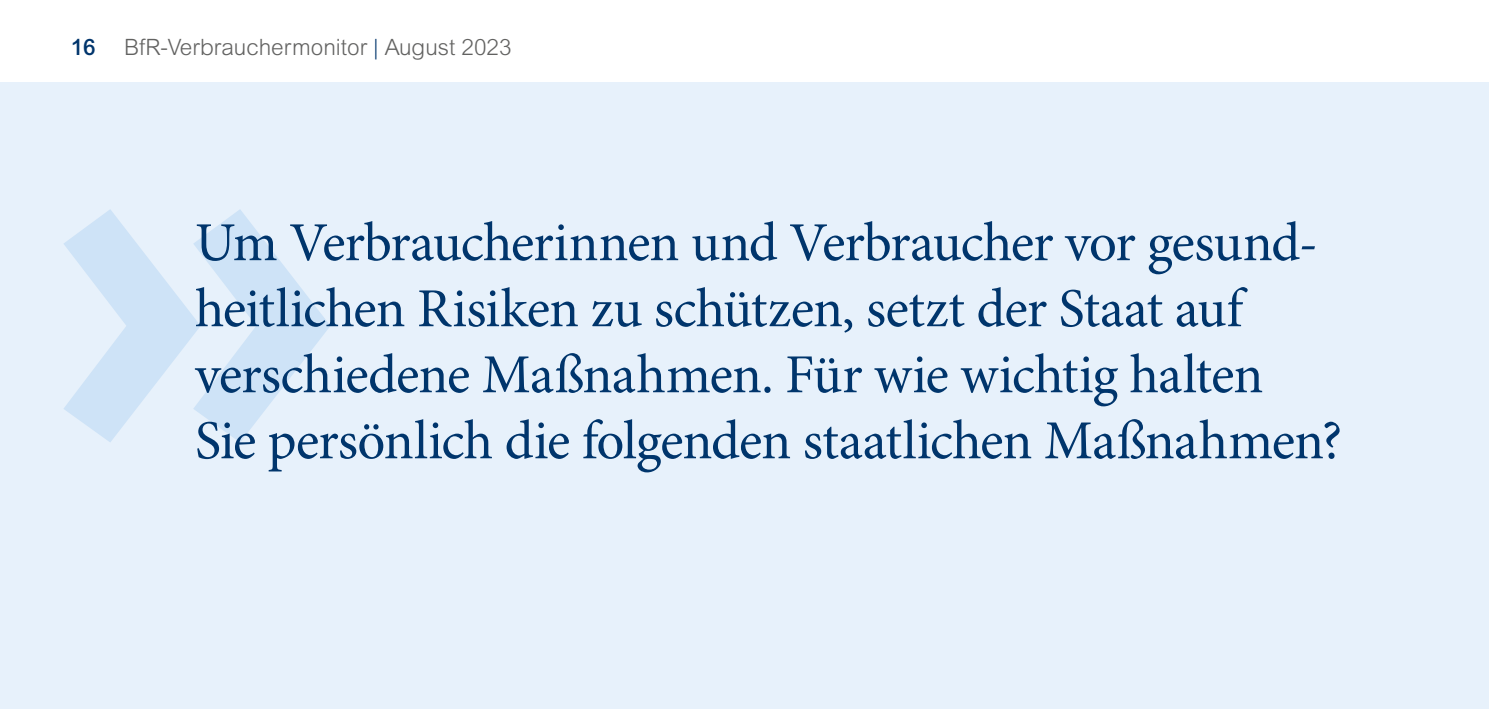
<style>
.page{position:relative;width:1489px;height:709px;background:#fff}
.page>*{position:absolute;margin:0;border:0;box-sizing:border-box;transform-origin:0 0}
.t1{font:900 375px "Meta OT";color:#cee3f7}
.Innen_Zitat_Head1{font:55px/66px "Minion Pro";letter-spacing:-.02em;color:#00356c}
.t2{font:300 22.5px "Arial MT Pro";color:#626261}
.t3{font:500 22.5px "Arial MT Pro";color:#00356c}
.s1{color:#00356c}
</style>
<div class="page">
<div style="left:0;top:82px;width:1488px;height:627px;background:#e7f1fb"></div>
<p class="t3" style="left:71px;top:34px;width:26px">16</p>
<p class="t2" style="left:124px;top:33px;width:389px">BfR-Verbrauchermonitor <span class="s1">|</span> August 2023</p>
<h1 class="t1" style="left:46px;top:80px;width:302px">&gt;&gt;</h1>
<h1 class="Innen_Zitat_Head1" style="left:195px;top:212px;width:1148px">Um Verbraucherinnen und Verbraucher vor gesund&shy;heitlichen Risiken zu schützen, setzt der Staat auf verschiedene Maßnahmen. Für wie wichtig halten<br>Sie persönlich die folgenden staatlichen Maßnahmen?</h1>
</div>
